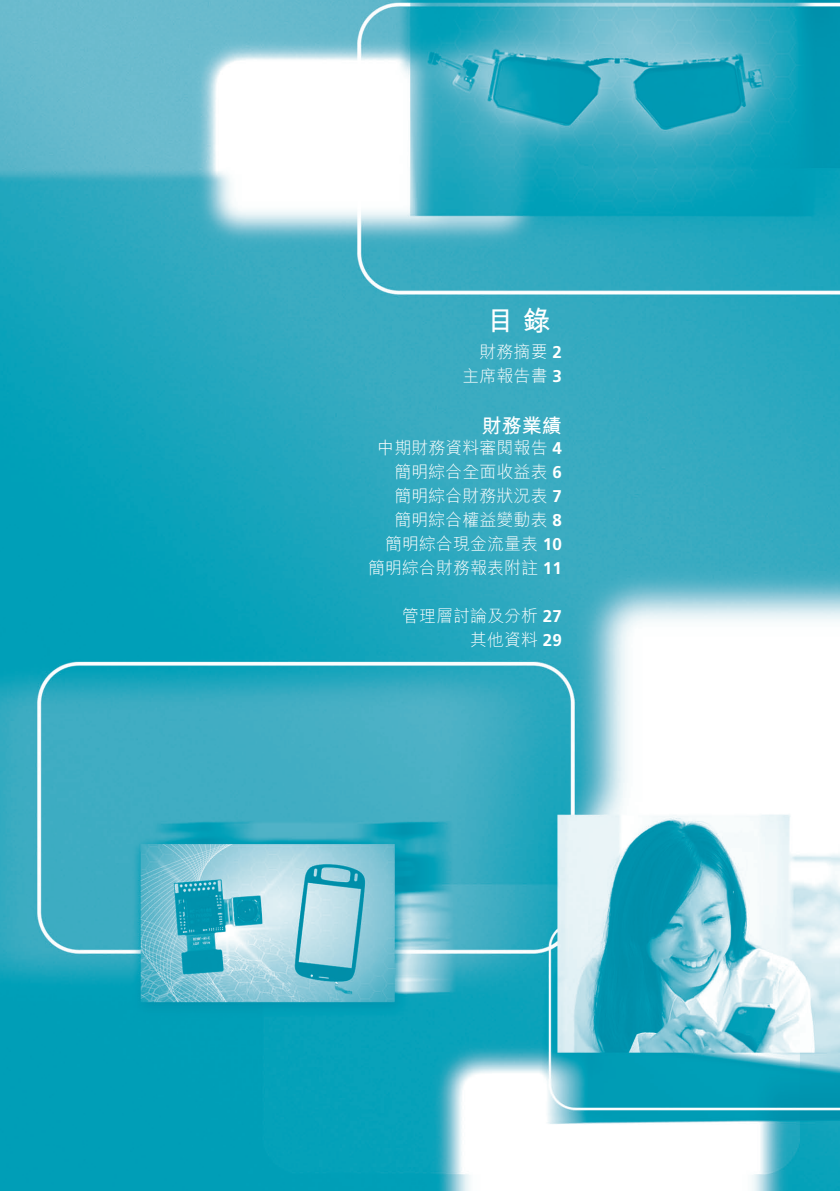
<style>
.page{position:relative;width:840px;height:1191px;background:#fff}
.page>*{position:absolute;margin:0;border:0;box-sizing:border-box;transform-origin:0 0}
.t1{font:700 28px "M Hei HK";color:#fff}
.t2{font:700 20px "M Hei HK";color:#fff}
.t3{font:300 17px/24px "M Hei HK";color:#fff;text-align:right}
.s1{font-family:"Frutiger LT Std";font-weight:700}
</style>
<div class="page">
<img style="left:0;top:0;width:839px;height:1191px">
<h1 class="t1" style="left:486px;top:301px;width:65px">目錄</h1>
<p class="t3" style="left:462px;top:340px;width:101px">財務摘要 <span class="s1">2</span>主席報告書 <span class="s1">3</span></p>
<p class="t2" style="left:481px;top:411px;width:81px">財務業績</p>
<p class="t3" style="left:368px;top:436px;width:195px">中期財務資料審閱報告 <span class="s1">4</span>簡明綜合全面收益表 <span class="s1">6<br></span>簡明綜合財務狀況表 <span class="s1">7<br></span>簡明綜合權益變動表 <span class="s1">8<br></span>簡明綜合現金流量表 <span class="s1">10</span>簡明綜合財務報表附註 <span class="s1">11</span></p>
<p class="t3" style="left:402px;top:604px;width:161px">管理層討論及分析 <span class="s1">27</span>其他資料 <span class="s1">29</span></p>
</div>
